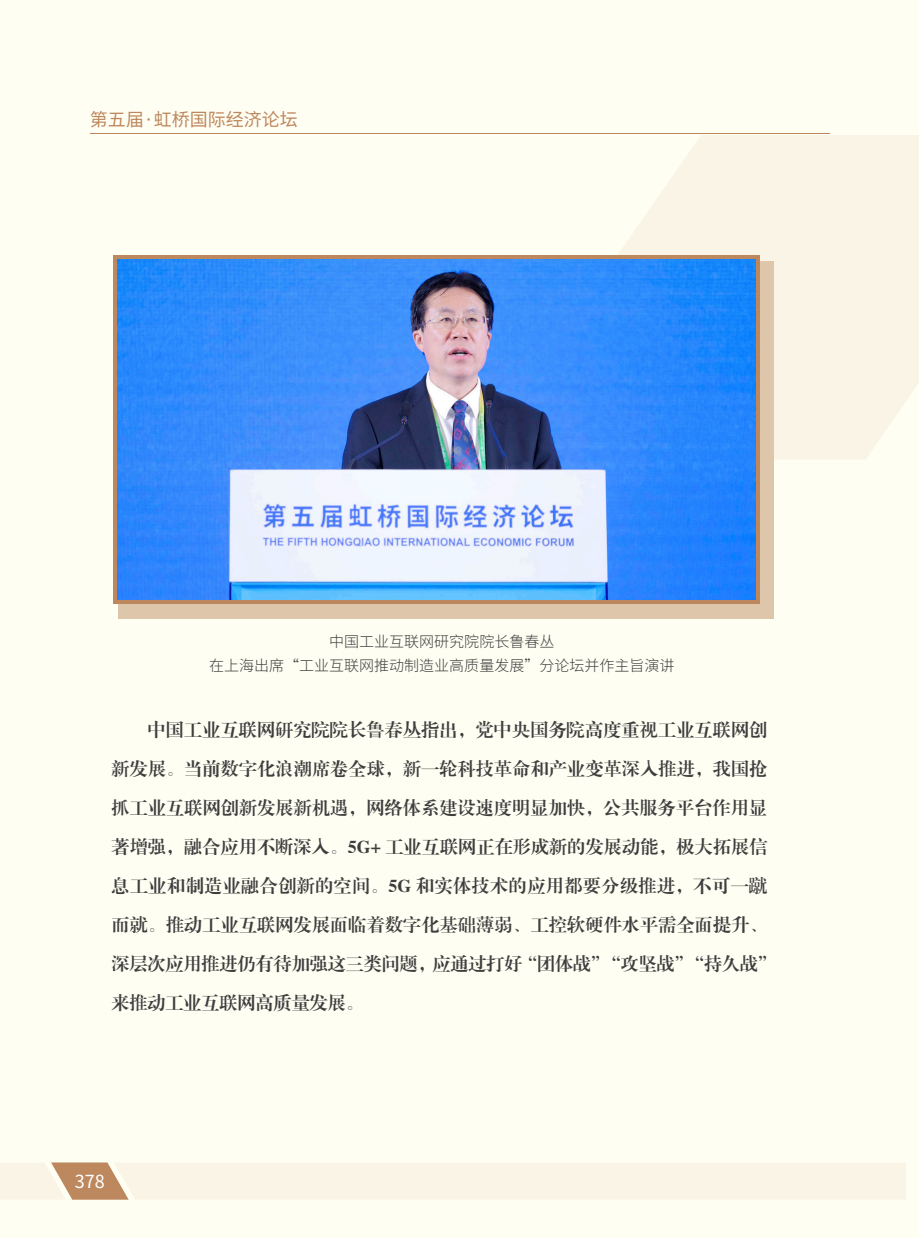
<style>
.page{position:relative;width:919px;height:1238px;background:#fff}
.page>*{position:absolute;margin:0;border:0;box-sizing:border-box;transform-origin:0 0}
.t1{font:18px/39px "FZXBSK GBK1 0";letter-spacing:.01em;color:#3e3e3f}
.t2{font:18px "Source Han Sans CN";color:#bd885e}
.t3{font:18px "Source Han Sans CN";color:#fff}
.t4{font:300 15px "Source Han Sans CN";color:#3e3e3f}
</style>
<div class="page">
<div style="left:0;top:0;width:918px;height:1237px;background:#fffef2"></div>
<svg style="left:618px;top:135px;width:300px;height:325px;fill:#f9f4e6"></svg>
<hr style="left:90px;top:133px;width:738px;height:1px;background:#bd885e">
<svg style="left:0;top:1162px;width:906px;height:37px"></svg>
<div style="left:118px;top:261px;width:655px;height:357px;background:#ddc6aa"></div>
<div style="left:113px;top:255px;width:646px;height:349px;background:#bd885e"></div>
<img style="left:117px;top:259px;width:638px;height:340px">
<p class="t2" style="left:90px;top:110px;width:209px">第五届·虹桥国际经济论坛</p>
<p class="t4" style="left:329px;top:634px;width:227px">中国工业互联网研究院院长鲁春丛</p>
<p class="t4" style="left:209px;top:658px;width:467px">在上海出席“工业互联网推动制造业高质量发展”分论坛并作主旨演讲</p>
<p class="t1" style="left:111px;top:710px;width:666px;text-indent:36px">中国工业互联网研究院院长鲁春丛指出，党中央国务院高度重视工业互联网创新发展。当前数字化浪潮席卷全球，新一轮科技革命和产业变革深入推进，我国抢抓工业互联网创新发展新机遇，网络体系建设速度明显加快，公共服务平台作用显著增强，融合应用不断深入。5G+ 工业互联网正在形成新的发展动能，极大拓展信息工业和制造业融合创新的空间。5G 和实体技术的应用都要分级推进，不可一蹴而就。推动工业互联网发展面临着数字化基础薄弱、工控软硬件水平需全面提升、深层次应用推进仍有待加强这三类问题，应通过打好“团体战”“攻坚战”“持久战”来推动工业互联网高质量发展。</p>
<p class="t3" style="left:75px;top:1171px;width:31px">378</p>
</div>
